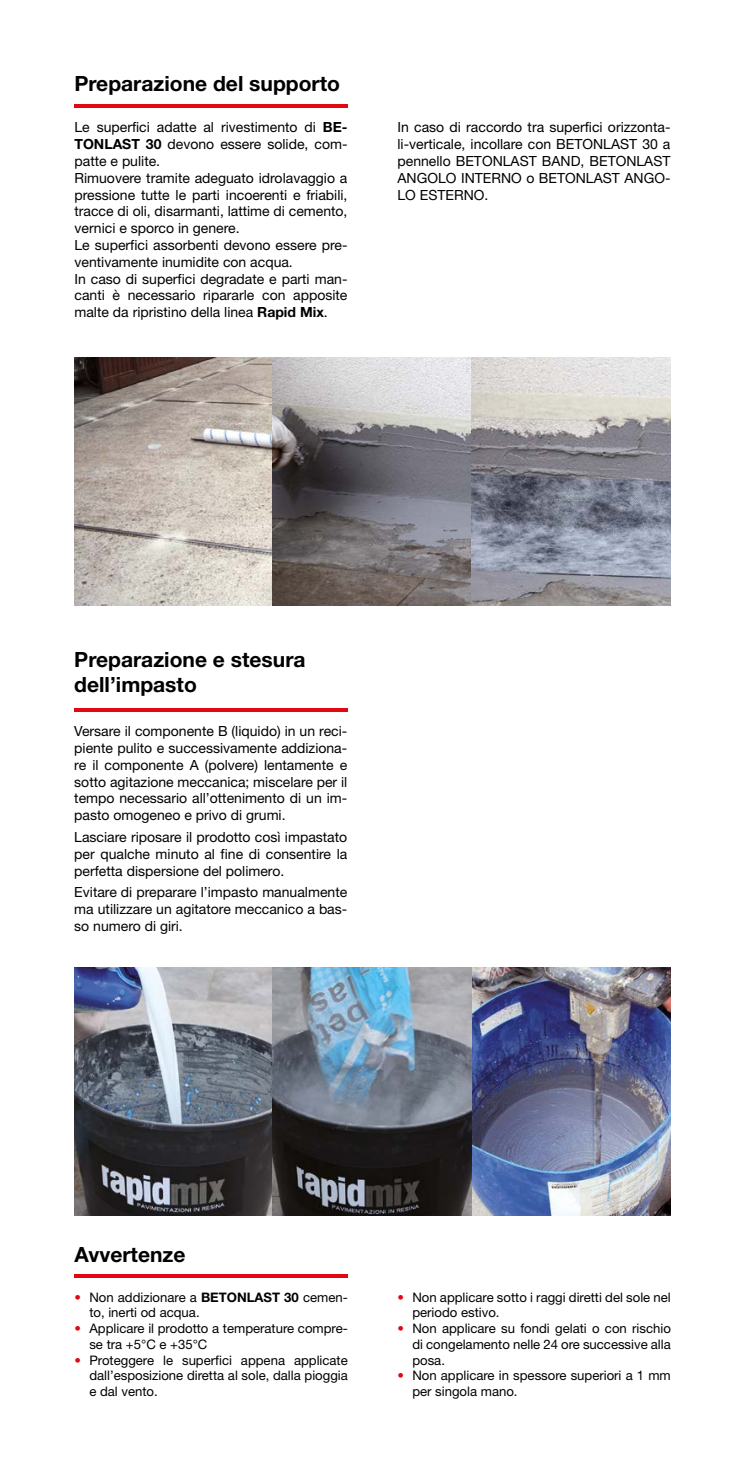
<style>
.page{position:relative;width:745px;height:1474px;background:#fff}
.page>*{position:absolute;margin:0;border:0;box-sizing:border-box;transform-origin:0 0}
.t1{font:700 21px/25.2px "Helvetica Neue";color:#000}
.t2{font:14px/16.8px "Helvetica Neue";color:#000;text-align:justify}
.t3{font:13.12px/15.8px "Helvetica Neue";color:#000}
.s1{font-weight:700}
.s2{color:#e30613}
</style>
<div class="page">
<hr style="left:74px;top:104px;width:273px;height:4px;background:#e30613">
<img style="left:74px;top:967px;width:596px;height:248px">
<hr style="left:74px;top:708px;width:273px;height:3px;background:#e30613">
<hr style="left:74px;top:1274px;width:273px;height:3px;background:#e30613">
<img style="left:74px;top:357px;width:596px;height:248px">
<h1 class="t1" style="left:74px;top:70px;width:267px">Preparazione del supporto</h1>
<p class="t2" style="left:74px;top:119px;width:274px;text-align:left">Le superfici adatte al rivestimento di <span class="s1">BE-TONLAST 30</span> devono essere solide, com&shy;patte e pulite.<br>Rimuovere tramite adeguato idrolavaggio a pressione tutte le parti incoerenti e friabili, tracce di oli, disarmanti, lattime di cemento, vernici e sporco in genere.<br>Le superfici assorbenti devono essere pre&shy;ventivamente inumidite con acqua.<br>In caso di superfici degradate e parti man&shy;canti è necessario ripararle con apposite malte da ripristino della linea <span class="s1">Rapid Mix</span>.</p>
<p class="t2" style="left:397px;top:119px;width:274px">In caso di raccordo tra superfici orizzonta&shy;li-verticale, incollare con BETONLAST 30 a pennello BETONLAST BAND, BETONLAST ANGOLO INTERNO o BETONLAST ANGO-LO ESTERNO.</p>
<h1 class="t1" style="left:74px;top:646px;width:233px">Preparazione e stesura dell’impasto</h1>
<p class="t2" style="left:74px;top:722px;width:274px">Versare il componente B (liquido) in un reci&shy;piente pulito e successivamente addiziona&shy;re il componente A (polvere) lentamente e sotto agitazione meccanica; miscelare per il tempo necessario all’ottenimento di un im&shy;pasto omogeneo e privo di grumi.</p>
<p class="t2" style="left:74px;top:828px;width:274px">Lasciare riposare il prodotto così impastato per qualche minuto al fine di consentire la perfetta dispersione del polimero.</p>
<p class="t2" style="left:74px;top:883px;width:274px">Evitare di preparare l’impasto manualmente ma utilizzare un agitatore meccanico a bas&shy;so numero di giri.</p>
<h1 class="t1" style="left:74px;top:1241px;width:112px">Avvertenze</h1>
<p class="t3" style="left:89px;top:1288px;width:260px;text-indent:-15px"><span class="s2">•</span> Non addizionare a <span class="s1">BETONLAST 30</span> cemen&shy;to, inerti od acqua.</p>
<p class="t3" style="left:89px;top:1320px;width:260px;text-indent:-15px"><span class="s2">•</span> Applicare il prodotto a temperature compre&shy;se tra +5°C e +35°C</p>
<p class="t3" style="left:89px;top:1351px;width:260px;text-align:justify;text-indent:-15px"><span class="s2">•</span> Proteggere le superfici appena applicate dall’esposizione diretta al sole, dalla pioggia e dal vento.</p>
<p class="t3" style="left:412px;top:1288px;width:260px;text-indent:-15px"><span class="s2">•</span> Non applicare sotto i raggi diretti del sole nel periodo estivo.</p>
<p class="t3" style="left:412px;top:1320px;width:260px;text-align:justify;text-indent:-15px"><span class="s2">•</span> Non applicare su fondi gelati o con rischio di congelamento nelle 24 ore successive alla posa.</p>
<p class="t3" style="left:412px;top:1367px;width:260px;text-indent:-15px"><span class="s2">•</span> Non applicare in spessore superiori a 1 mm per singola mano.</p>
</div>
